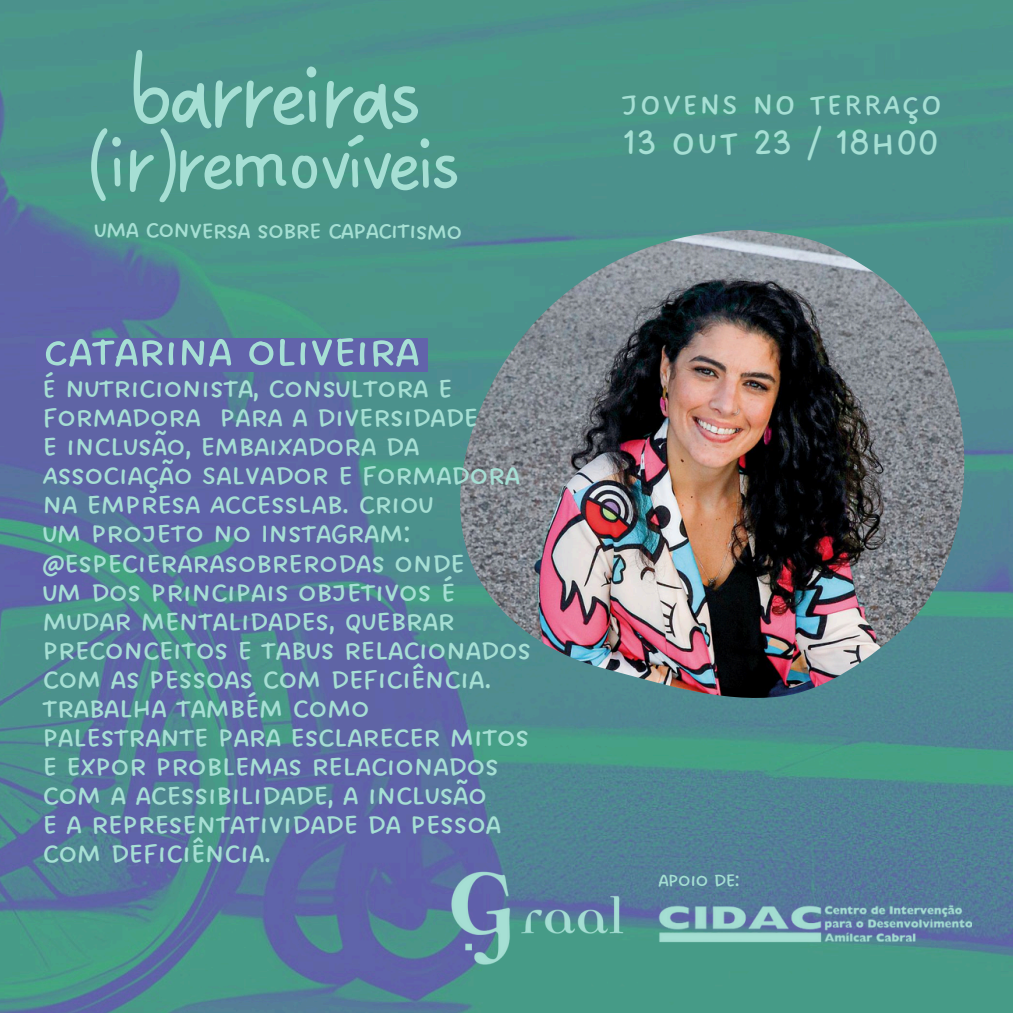
<style>
.page{position:relative;width:1013px;height:1013px;background:#fff}
.page>*{position:absolute;margin:0;border:0;box-sizing:border-box;transform-origin:0 0}
.t1{font:98.5px "DO Sans Regular Alt";letter-spacing:-.09em;color:#a6dfd4}
.t2{font:87.62px "DO Sans Regular Alt";letter-spacing:-.09em;color:#a6dfd4}
.t3{font:60px "DO All Caps Regular";letter-spacing:-.05em;color:#a6dfd4}
.t4{font:48.5px "DO All Caps Regular";color:#a6dfd4}
.t5{font:42.25px "DO All Caps Regular";color:#a6dfd4}
.t6{font:38.38px/29px "DO All Caps Regular";letter-spacing:-.05em;color:#a6dfd4}
.t7{font:32.38px "DO All Caps Regular";letter-spacing:-.07em;color:#a5dfd3}
.t8{font:26px "DO All Caps Regular";letter-spacing:-.07em;color:#a5dfd3}
</style>
<div class="page">
<img style="left:0;top:0;width:1012px;height:1012px">
<img style="left:459px;top:230px;width:505px;height:468px">
<div style="left:36px;top:338px;width:392px;height:33px;background:#6263ab"></div>
<img style="left:442px;top:864px;width:190px;height:108px">
<img style="left:657px;top:881px;width:314px;height:64px">
<h4 class="t1" style="left:124px;top:38px;width:300px">barreiras</h4>
<h4 class="t2" style="left:84px;top:112px;width:379px">(ir)removíveis</h4>
<p class="t7" style="left:94px;top:209px;width:371px">uma conversa sobre capacitismo</p>
<h3 class="t3" style="left:42px;top:312px;width:380px">Catarina oliveira</h3>
<h3 class="t6" style="left:42px;top:373px;width:491px">É nutricionista, consultora e formadora para a diversidade<br>e inclusão, embaixadora da<br>Associação Salvador e formadora na empresa AccessLab. criou<br>um projeto no Instagram: @especierarasobrerodas onde<br>um dos principais objetivos é mudar mentalidades, quebrar preconceitos e tabus relacionados com as pessoas com deficiência. trabalha também como palestrante para esclarecer mitos e expor problemas relacionados com a acessibilidade, a inclusão<br>e a representatividade da pessoa com deficiência.</h3>
<h2 class="t5" style="left:619px;top:77px;width:325px">JOVENS NO TERRAÇO</h2>
<h2 class="t4" style="left:623px;top:111px;width:317px">13 OUT 23 / 18H00</h2>
<p class="t8" style="left:657px;top:863px;width:85px">apoio de:</p>
</div>
